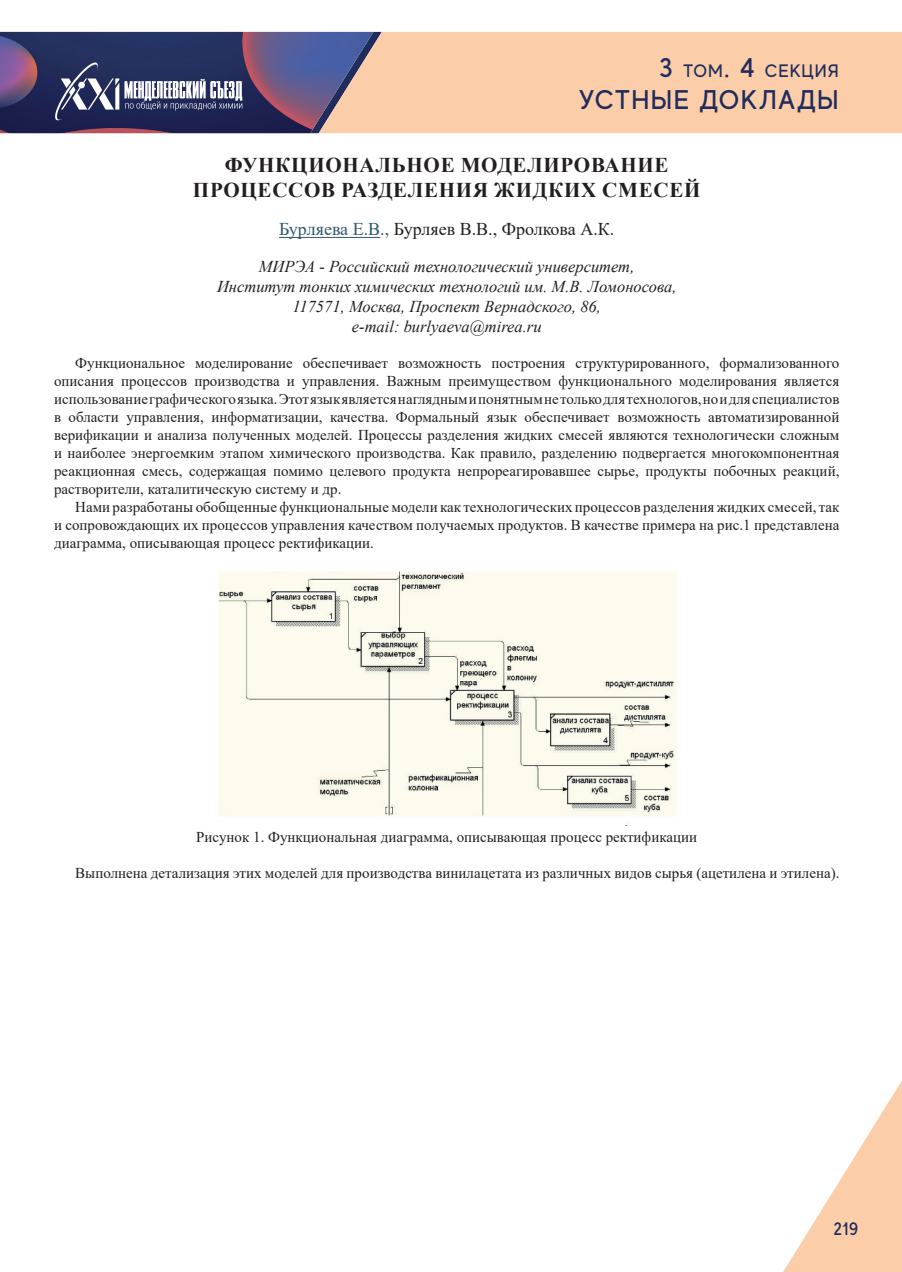
<style>
.page{position:relative;width:902px;height:1272px;background:#fff}
.page>*{position:absolute;margin:0;border:0;box-sizing:border-box;transform-origin:0 0}
.t1{font:500 27px "MADE Evolve Sans";letter-spacing:.05em;color:#1f2c5d}
.t2{font:700 21px/25.2px "Times New Roman";letter-spacing:.035em;color:#231f20;text-align:center}
.t3{font:18px "Times New Roman";color:#231f20}
.t4{font:500 18px "MADE Evolve Sans";letter-spacing:.05em;color:#1f2c5d}
.t5{font:italic 16.5px/19.8px "Times New Roman";color:#231f20;text-align:center}
.t6{font:15px/18px "Times New Roman";color:#231f20;text-align:justify}
.s1{font-size:27px}
.s2{color:#2e576f}
</style>
<div class="page">
<div style="left:382px;top:32px;width:519px;height:101px;background:#fccda9"></div>
<svg style="left:784px;top:1082px;width:117px;height:189px"></svg>
<svg style="left:0;top:32px;width:382px;height:101px;background:#575277"></svg>
<hr style="left:279px;top:237px;width:101px;height:1px;background:#2e576f">
<img style="left:218px;top:571px;width:459px;height:254px">
<p class="t4" style="left:659px;top:59px;width:181px"><span class="s1">3</span> ТОМ<span class="s1">. 4</span> СЕКЦИЯ</p>
<h1 class="t1" style="left:578px;top:83px;width:261px">УСТНЫЕ ДОКЛАДЫ</h1>
<h2 class="t2" style="left:193px;top:151px;width:509px">ФУНКЦИОНАЛЬНОЕ МОДЕЛИРОВАНИЕ<br>ПРОЦЕССОВ РАЗДЕЛЕНИЯ ЖИДКИХ СМЕСЕЙ</h2>
<p class="t3" style="left:279px;top:217px;width:337px"><span class="s2">Бурляева Е.В.,</span> Бурляев В.В., Фролкова А.К.</p>
<p class="t5" style="left:217px;top:256px;width:461px">МИРЭА - Российский технологический университет,<br>Институт тонких химических технологий им. М.В. Ломоносова, 117571, Москва, Проспект Вернадского, 86,<br>e-mail: burlyaeva@mirea.ru</p>
<p class="t6" style="left:54px;top:353px;width:786px;text-indent:21px">Функциональное моделирование обеспечивает возможность построения структурированного, формализованного описания процессов производства и управления. Важным преимуществом функционального моделирования является использование графического языка. Этот язык является наглядным и понятным не только для технологов, но и для специалистов в области управления, информатизации, качества. Формальный язык обеспечивает возможность автоматизированной верификации и анализа полученных моделей. Процессы разделения жидких смесей являются технологически сложным и наиболее энергоемким этапом химического производства. Как правило, разделению подвергается многокомпонентная реакционная смесь, содержащая помимо целевого продукта непрореагировавшее сырье, продукты побочных реакций, растворители, каталитическую систему и др.</p>
<p class="t6" style="left:54px;top:497px;width:786px;text-indent:21px">Нами разработаны обобщенные функциональные модели как технологических процессов разделения жидких смесей, так и сопровождающих их процессов управления качеством получаемых продуктов. В качестве примера на рис.1 представлена диаграмма, описывающая процесс ректификации.</p>
<p class="t6" style="left:196px;top:827px;width:502px">Рисунок 1. Функциональная диаграмма, описывающая процесс ректификации</p>
<p class="t6" style="left:75px;top:863px;width:765px">Выполнена детализация этих моделей для производства винилацетата из различных видов сырья (ацетилена и этилена).</p>
<p class="t4" style="left:833px;top:1217px;width:26px">219</p>
</div>
